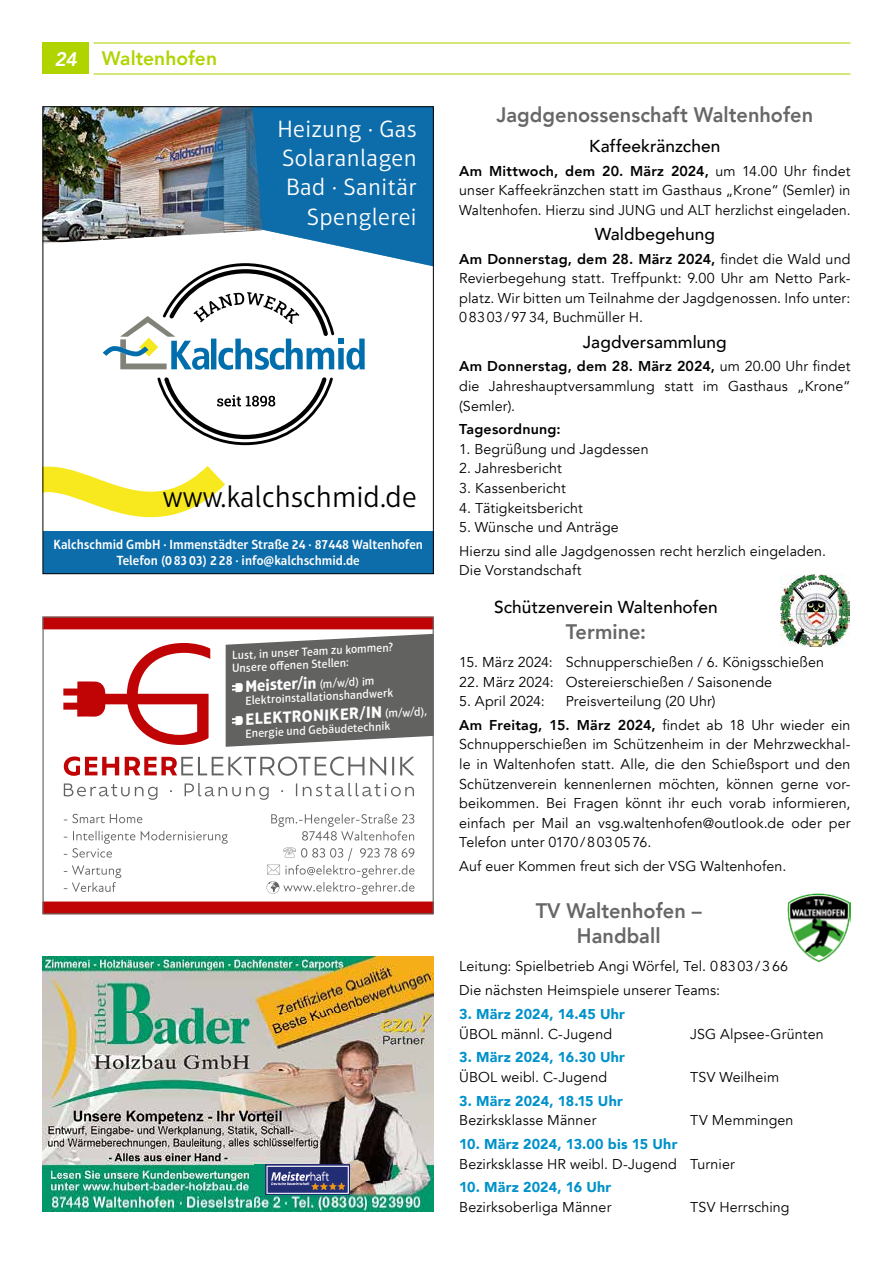
<style>
.page{position:relative;width:893px;height:1263px;background:#fff}
.page>*{position:absolute;margin:0;border:0;box-sizing:border-box;transform-origin:0 0}
.t1{font:300 30px "Aptifer Sans LT Pro";color:#000}
.t2{font:300 24px/29.2px "Aptifer Sans LT Pro";letter-spacing:.02em;color:#fff;text-align:right}
.t3{font:800 21px/25.5px "Avenir LT Com";letter-spacing:.005em;color:#676767;text-align:center;scale:.95 1}
.t4{font:800 19.5px "Avenir LT Com";color:#afd400}
.t5{font:italic 800 19.5px "Avenir LT Com";color:#fff}
.t6{font:500 17.25px "Avenir LT Com";letter-spacing:.005em;color:#000}
.t7{font:700 16.5px "Aptifer Sans LT Pro";color:#fff}
.t8{font:14.25px/19.5px "Avenir LT Com";letter-spacing:.01em;color:#000;text-align:justify}
.t9{font:900 14.25px "Avenir LT Com";letter-spacing:.01em;color:#0092ca}
.t10{font:800 14.25px "Avenir LT Com";letter-spacing:.015em;color:#000}
.t11{font:600 13.5px/16.2px "Aptifer Sans LT Pro";color:#fff;text-align:center;scale:.95 1}
.t12{font:500 12px/12.8px "Aptifer Sans LT Pro";color:#fff}
.s1{font-weight:500;font-size:12px}
.s2{font-weight:800}
</style>
<div class="page">
<hr style="left:94px;top:73px;width:756px;height:2px;background:#afd400">
<hr style="left:94px;top:42px;width:756px;height:2px;background:#afd400">
<div style="left:43px;top:43px;width:46px;height:31px;background:#afd400"></div>
<img style="left:45px;top:108px;width:58px;height:135px">
<div style="left:43px;top:531px;width:390px;height:43px;background:#0d6dab"></div>
<svg style="left:43px;top:377px;width:290px;height:159px"></svg>
<img style="left:103px;top:107px;width:331px;height:263px">
<svg style="left:45px;top:619px;width:387px;height:293px"></svg>
<div style="left:43px;top:617px;width:391px;height:297px;border:1px solid #626261"></div>
<svg style="left:63px;top:643px;width:147px;height:102px"></svg>
<svg style="left:64px;top:756px;width:55px;height:20px"></svg>
<svg style="left:125px;top:756px;width:239px;height:20px"></svg>
<svg style="left:370px;top:757px;width:24px;height:18px"></svg>
<svg style="left:400px;top:757px;width:15px;height:18px"></svg>
<svg style="left:64px;top:783px;width:93px;height:17px"></svg>
<svg style="left:185px;top:783px;width:84px;height:17px"></svg>
<svg style="left:296px;top:783px;width:1px;height:13px"></svg>
<svg style="left:303px;top:783px;width:111px;height:13px"></svg>
<svg style="left:64px;top:814px;width:164px;height:78px"></svg>
<svg style="left:267px;top:814px;width:148px;height:81px"></svg>
<svg style="left:226px;top:634px;width:208px;height:113px;background:#727271"></svg>
<img style="left:43px;top:957px;width:391px;height:255px">
<svg style="left:255px;top:1165px;width:95px;height:31px"></svg>
<img style="left:266px;top:1164px;width:84px;height:30px">
<img style="left:781px;top:575px;width:69px;height:72px">
<img style="left:788px;top:893px;width:62px;height:69px">
<h3 class="t5" style="left:55px;top:48px;width:24px">24</h3>
<h3 class="t4" style="left:102px;top:47px;width:117px">Waltenhofen</h3>
<h2 class="t2" style="left:277px;top:114px;width:141px">Heizung · Gas<br>Solaranlagen<br>Bad · Sanitär<br>Spenglerei</h2>
<h1 class="t1" style="left:163px;top:480px;width:255px">www.kalchschmid.de</h1>
<p class="t11" style="left:54px;top:536px;width:390px">Kalchschmid GmbH · Immenstädter Straße 24 · 87448 Waltenhofen<br>Telefon (08303) 228 · info@kalchschmid.de</p>
<p class="t12" style="left:231px;top:649px;width:164px;rotate:-3deg">Lust, in unser Team zu kommen?<br>Unsere offenen Stellen:</p>
<p class="t7" style="left:245px;top:676px;width:131px;rotate:-3deg">Meister/in <span class="s1">(m/w/d) im</span></p>
<p class="t12" style="left:245px;top:694px;width:150px;rotate:-3deg">Elektroinstallationshandwerk</p>
<p class="t7" style="left:245px;top:709px;width:183px;rotate:-3deg">ELEKTRONIKER/IN <span class="s1">(m/w/d),</span></p>
<p class="t12" style="left:245px;top:727px;width:146px;rotate:-3deg">Energie und Gebäudetechnik</p>
<h3 class="t3" style="left:496px;top:102px;width:335px">Jagdgenossenschaft Waltenhofen</h3>
<p class="t6" style="left:589px;top:136px;width:133px">Kaffeekränzchen</p>
<p class="t8" style="left:459px;top:161px;width:393px"><span class="s2">Am Mittwoch, dem 20. März 2024,</span> um 14.00 Uhr findet unser Kaffeekränzchen statt im Gasthaus „Krone“ (Semler) in Waltenhofen. Hierzu sind JUNG und ALT herzlichst eingeladen.</p>
<p class="t6" style="left:595px;top:224px;width:122px">Waldbegehung</p>
<p class="t8" style="left:459px;top:249px;width:393px"><span class="s2">Am Donnerstag, dem 28. März 2024,</span> findet die Wald und Revierbegehung statt. Treffpunkt: 9.00 Uhr am Netto Park&shy;platz. Wir bitten um Teilnahme der Jagdgenossen. Info unter:<br>08303/9734, Buchmüller H.</p>
<p class="t6" style="left:583px;top:331px;width:145px">Jagdversammlung</p>
<p class="t8" style="left:459px;top:357px;width:393px"><span class="s2">Am Donnerstag, dem 28. März 2024,</span> um 20.00 Uhr findet die Jahreshauptversammlung statt im Gasthaus „Krone“ (Semler).</p>
<p class="t10" style="left:459px;top:421px;width:103px">Tagesordnung:</p>
<p class="t8" style="left:459px;top:439px;width:191px">1. Begrüßung und Jagdessen</p>
<p class="t8" style="left:459px;top:459px;width:104px">2. Jahresbericht</p>
<p class="t8" style="left:459px;top:479px;width:108px">3. Kassenbericht</p>
<p class="t8" style="left:459px;top:498px;width:125px">4. Tätigkeitsbericht</p>
<p class="t8" style="left:459px;top:515px;width:368px;line-height:23.9px">5. Wünsche und Anträge<br>Hierzu sind alle Jagdgenossen recht herzlich eingeladen.</p>
<p class="t8" style="left:459px;top:561px;width:124px">Die Vorstandschaft</p>
<p class="t6" style="left:494px;top:597px;width:225px">Schützenverein Waltenhofen</p>
<h3 class="t3" style="left:566px;top:619px;width:86px">Termine:</h3>
<p class="t8" style="left:459px;top:653px;width:366px">15. März 2024: Schnupperschießen / 6. Königsschießen</p>
<p class="t8" style="left:459px;top:672px;width:314px">22. März 2024: Ostereierschießen / Saisonende</p>
<p class="t8" style="left:459px;top:692px;width:87px">5. April 2024:</p>
<p class="t8" style="left:459px;top:689px;width:393px;line-height:23.9px;text-indent:107px">Preisverteilung (20 Uhr)<br><span class="s2">Am Freitag, 15. März 2024,</span> findet ab 18 Uhr wieder ein</p>
<p class="t8" style="left:459px;top:735px;width:393px">Schnupperschießen im Schützenheim in der Mehrzweckhal&shy;le in Waltenhofen statt. Alle, die den Schießsport und den Schützenverein kennenlernen möchten, können gerne vor&shy;beikommen. Bei Fragen könnt ihr euch vorab informieren, einfach per Mail an vsg.waltenhofen@outlook.de oder per Telefon unter 0170/8030576.</p>
<p class="t8" style="left:459px;top:856px;width:329px">Auf euer Kommen freut sich der VSG Waltenhofen.</p>
<h3 class="t3" style="left:536px;top:898px;width:176px">TV Waltenhofen –<br>Handball</h3>
<p class="t8" style="left:459px;top:955px;width:330px;line-height:23.9px">Leitung: Spielbetrieb Angi Wörfel, Tel. 08303/366<br>Die nächsten Heimspiele unserer Teams:</p>
<p class="t9" style="left:459px;top:1005px;width:167px">3. März 2024, 14.45 Uhr</p>
<p class="t8" style="left:459px;top:1024px;width:154px">ÜBOL männl. C-Jugend</p>
<p class="t8" style="left:690px;top:1024px;width:135px">JSG Alpsee-Grünten</p>
<p class="t9" style="left:459px;top:1049px;width:167px">3. März 2024, 16.30 Uhr</p>
<p class="t8" style="left:459px;top:1067px;width:149px">ÜBOL weibl. C-Jugend</p>
<p class="t8" style="left:690px;top:1067px;width:91px">TSV Weilheim</p>
<p class="t9" style="left:459px;top:1092px;width:165px">3. März 2024, 18.15 Uhr</p>
<p class="t8" style="left:459px;top:1111px;width:139px">Bezirksklasse Männer</p>
<p class="t8" style="left:690px;top:1111px;width:105px">TV Memmingen</p>
<p class="t9" style="left:459px;top:1135px;width:220px">10. März 2024, 13.00 bis 15 Uhr</p>
<p class="t8" style="left:459px;top:1154px;width:277px">Bezirksklasse HR weibl. D-Jugend Turnier</p>
<p class="t9" style="left:459px;top:1179px;width:154px">10. März 2024, 16 Uhr</p>
<p class="t8" style="left:459px;top:1197px;width:154px">Bezirksoberliga Männer</p>
<p class="t8" style="left:690px;top:1197px;width:101px">TSV Herrsching</p>
</div>
